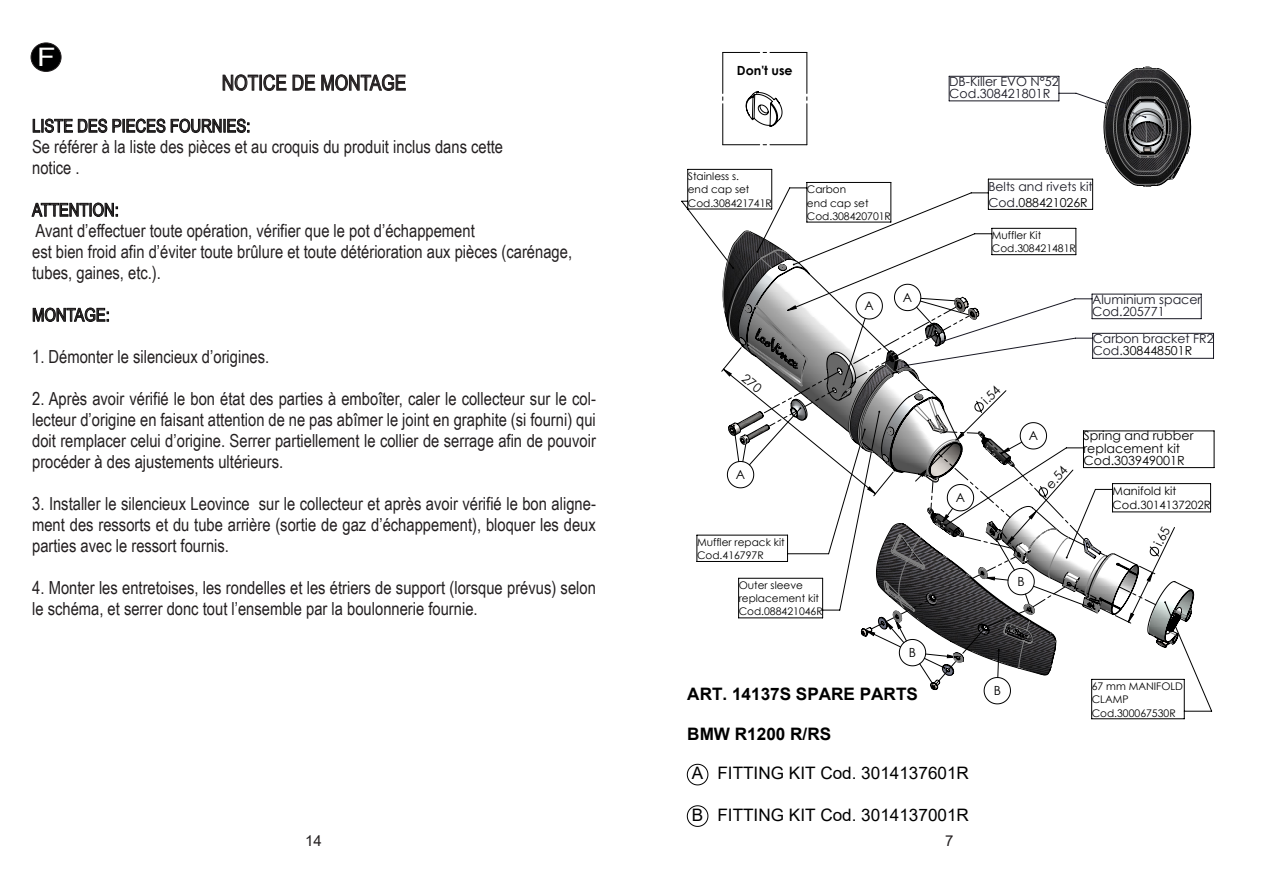
<style>
.page{position:relative;width:1263px;height:893px;background:#fff}
.page>*{position:absolute;margin:0;border:0;box-sizing:border-box;transform-origin:0 0}
.t1{font:25.5px "Arial";color:#fff;scale:1.19 1}
.t2{font:21px "Arial Narrow";color:#231f20}
.t3{font:18px/21px "Arial Narrow";color:#231f20;text-align:justify}
.t4{font:17.1px "Arial";color:#000}
.t5{font:700 17.1px "Arial";color:#000}
.t6{font:15px "Arial";color:#231f20}
.t7{font:12.6px/12.3px "Century Gothic";color:#000}
.t8{font:12.6px/12.3px "Century Gothic";color:#191924}
.t9{font:700 12.6px "Century Gothic";color:#000}
.t10{font:12.45px/12.5px "Century Gothic";color:#191924}
.t11{font:11.4px/14.1px "Century Gothic";color:#000}
.t12{font:10.5px/13.2px "Century Gothic";color:#000}
.s1{color:#000}
</style>
<div class="page">
<svg style="left:687px;top:764px;width:21px;height:63px"></svg>
<svg style="left:948px;top:76px;width:254px;height:228px"></svg>
<svg style="left:793px;top:181px;width:148px;height:49px"></svg>
<svg style="left:941px;top:116px;width:205px;height:114px"></svg>
<svg style="left:723px;top:231px;width:468px;height:73px"></svg>
<svg style="left:1103px;top:66px;width:88px;height:121px"></svg>
<svg style="left:722px;top:52px;width:86px;height:93px"></svg>
<svg style="left:223px;top:74px;width:63px;height:17px"></svg>
<svg style="left:293px;top:75px;width:22px;height:16px"></svg>
<svg style="left:321px;top:74px;width:85px;height:17px"></svg>
<svg style="left:33px;top:119px;width:74px;height:14px"></svg>
<svg style="left:113px;top:119px;width:52px;height:14px"></svg>
<svg style="left:171px;top:119px;width:78px;height:14px"></svg>
<svg style="left:32px;top:203px;width:86px;height:14px"></svg>
<svg style="left:33px;top:308px;width:76px;height:14px"></svg>
<div style="left:31px;top:43px;width:30px;height:28px;background:#000001;border-radius:50%"></div>
<div style="left:31px;top:43px;width:30px;height:29px;border:1px solid #231f20;border-radius:50%"></div>
<svg style="left:721px;top:304px;width:493px;height:384px"></svg>
<p class="t1" style="left:37px;top:39px;width:17px">F</p>
<p class="t2" style="left:222px;top:67px;width:186px">NOTICE DE MONTAGE</p>
<p class="t3" style="left:32px;top:115px;width:220px">LISTE DES PIECES FOURNIES:</p>
<p class="t3" style="left:32px;top:136px;width:472px">Se référer à la liste des pièces et au croquis du produit inclus dans cette</p>
<p class="t3" style="left:32px;top:157px;width:49px">notice .</p>
<p class="t3" style="left:32px;top:199px;width:88px">ATTENTION:</p>
<p class="t3" style="left:35px;top:220px;width:441px">Avant d’effectuer toute opération, vérifier que le pot d’échappement</p>
<p class="t3" style="left:32px;top:241px;width:541px">est bien froid afin d’éviter toute brûlure et toute détérioration aux pièces (carénage,</p>
<p class="t3" style="left:32px;top:262px;width:130px">tubes, gaines, etc.).</p>
<p class="t3" style="left:32px;top:304px;width:79px">MONTAGE:</p>
<p class="t3" style="left:32px;top:346px;width:239px">1. Démonter le silencieux d’origines.</p>
<p class="t3" style="left:32px;top:388px;width:565px">2. Après avoir vérifié le bon état des parties à emboîter, caler le collecteur sur le col&shy;lecteur d’origine en faisant attention de ne pas abîmer le joint en graphite (si fourni) qui doit remplacer celui d’origine. Serrer partiellement le collier de serrage afin de pouvoir procéder à des ajustements ultérieurs.</p>
<p class="t3" style="left:32px;top:493px;width:565px">3. Installer le silencieux Leovince sur le collecteur et après avoir vérifié le bon aligne&shy;ment des ressorts et du tube arrière (sortie de gaz d’échappement), bloquer les deux parties avec le ressort fournis.</p>
<p class="t3" style="left:32px;top:577px;width:565px">4. Monter les entretoises, les rondelles et les étriers de support (lorsque prévus) selon le schéma, et serrer donc tout l’ensemble par la boulonnerie fournie.</p>
<p class="t9" style="left:737px;top:61px;width:57px">Don't use</p>
<p class="t12" style="left:688px;top:170px;width:86px">Stainless s.<br>end cap set<br>Cod.308421741R</p>
<p class="t12" style="left:807px;top:183px;width:86px">Carbon<br>end cap set<br>Cod.308420701R</p>
<p class="t7" style="left:864px;top:300px;width:11px">A</p>
<p class="t7" style="left:903px;top:291px;width:11px">A</p>
<p class="t7" style="left:736px;top:468px;width:11px">A</p>
<p class="t12" style="left:697px;top:535px;width:89px">Muffler repack kit<br>Cod.416797R</p>
<p class="t12" style="left:739px;top:578px;width:86px">Outer sleeve replacement kit<br>Cod.088421046R</p>
<p class="t7" style="left:909px;top:646px;width:9px">B</p>
<p class="t8" style="left:949px;top:75px;width:111px">DB-Killer EVO N°52<br>Cod.308421801R</p>
<p class="t10" style="left:988px;top:179px;width:106px;line-height:15.1px">Belts and rivets kit<br>Cod.<span class="s1">088421026R</span></p>
<p class="t12" style="left:992px;top:229px;width:86px">Muffler Kit<br>Cod.308421481R</p>
<p class="t7" style="left:979px;top:398px;width:21px;rotate:-45deg">i.54</p>
<p class="t7" style="left:956px;top:491px;width:11px">A</p>
<p class="t8" style="left:1092px;top:293px;width:111px">Aluminium spacer<br>Cod.205771</p>
<p class="t10" style="left:1093px;top:332px;width:122px">Carbon bracket FR2<br>Cod.<span class="s1">308448501R</span></p>
<p class="t7" style="left:1029px;top:429px;width:11px">A</p>
<p class="t7" style="left:1043px;top:483px;width:27px;rotate:-48deg">e.54</p>
<p class="t7" style="left:1017px;top:575px;width:9px">B</p>
<p class="t7" style="left:1083px;top:429px;width:111px">Spring and rubber replacement kit<br>Cod.303949001R</p>
<p class="t11" style="left:1113px;top:484px;width:100px">Manifold kit<br>Cod.3014137202R</p>
<p class="t7" style="left:1152px;top:542px;width:22px;rotate:-64deg">i.65</p>
<p class="t5" style="left:687px;top:682px;width:232px">ART. 14137S SPARE PARTS</p>
<p class="t5" style="left:687px;top:721px;width:145px">BMW R1200 R/RS</p>
<p class="t4" style="left:692px;top:761px;width:279px">A FITTING KIT Cod. 3014137601R</p>
<p class="t4" style="left:692px;top:803px;width:279px">B FITTING KIT Cod. 3014137001R</p>
<p class="t7" style="left:994px;top:684px;width:9px">B</p>
<p class="t12" style="left:1092px;top:680px;width:93px">67 mm MANIFOLD<br>CLAMP<br>Cod.300067530R</p>
<p class="t6" style="left:305px;top:830px;width:18px">14</p>
<p class="t6" style="left:945px;top:830px;width:10px">7</p>
</div>
